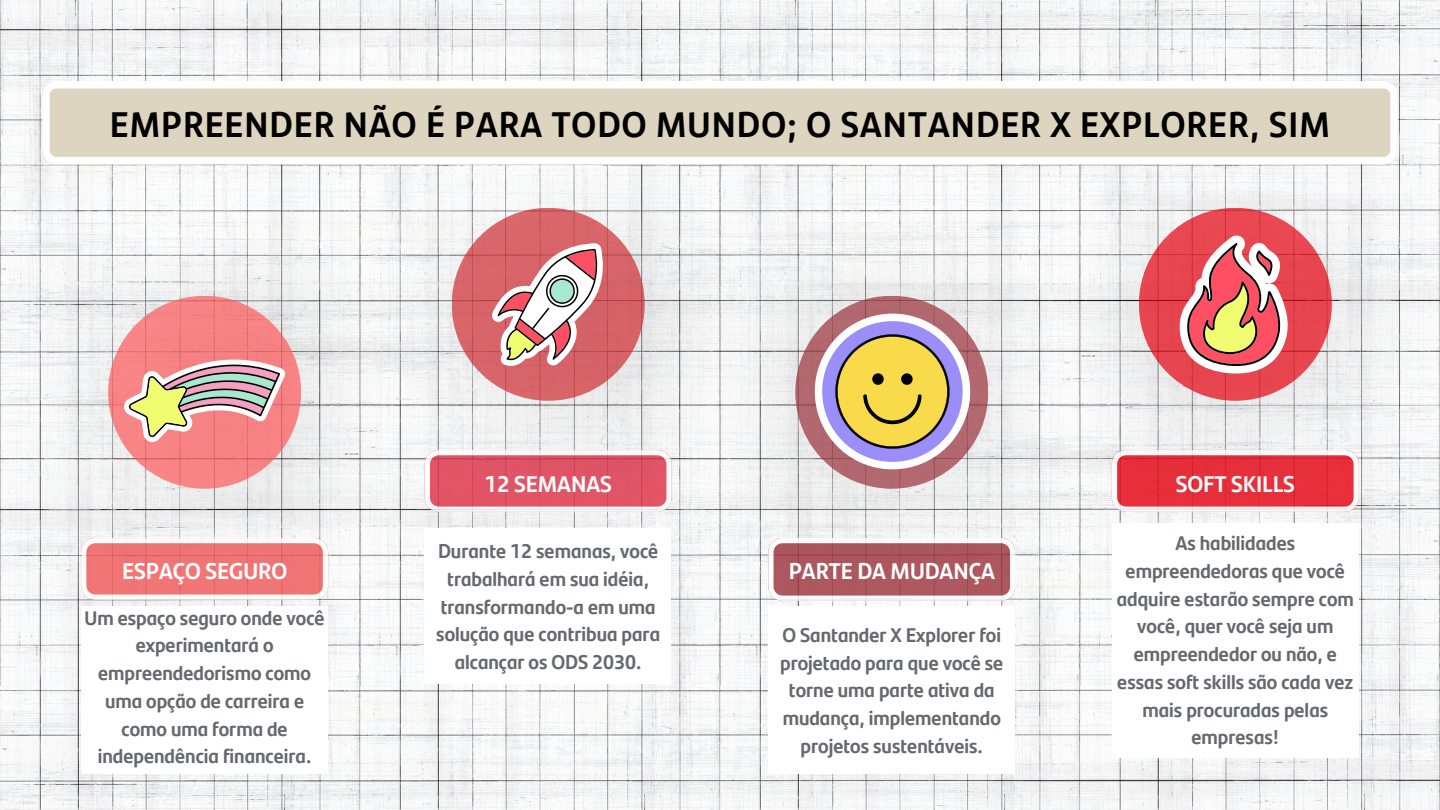
<style>
.page{position:relative;width:1440px;height:810px;background:#fff}
.page>*{position:absolute;margin:0;border:0;box-sizing:border-box;transform-origin:0 0}
.t1{font:700 36px "Santander Headline";letter-spacing:.03em;color:#000}
.t2{font:700 23px "Santander Headline";color:#fff}
.t3{font:700 23px "Santander Headline";color:#fdfdfd}
.t4{font:700 20px/27.8px "Santander Headline";color:#63696f;text-align:center}
</style>
<div class="page">
<img style="left:0;top:0;width:1440px;height:810px">
<svg style="left:81px;top:563px;width:247px;height:37px;background:#f28c8c"></svg>
<svg style="left:425px;top:493px;width:247px;height:19px"></svg>
<svg style="left:1112px;top:493px;width:247px;height:19px"></svg>
<svg style="left:768px;top:563px;width:247px;height:38px;background:#ba737a"></svg>
<img style="left:58px;top:239px;width:324px;height:324px">
<img style="left:720px;top:239px;width:324px;height:324px">
<img style="left:410px;top:169px;width:324px;height:324px">
<img style="left:1072px;top:169px;width:324px;height:324px">
<svg style="left:108px;top:296px;width:193px;height:193px;background:#f58283"></svg>
<svg style="left:452px;top:208px;width:193px;height:193px;background:#d56368"></svg>
<svg style="left:1139px;top:208px;width:193px;height:193px;background:#e5454f"></svg>
<svg style="left:795px;top:296px;width:193px;height:193px;background:#b1686f"></svg>
<svg style="left:42px;top:81px;width:1356px;height:83px"></svg>
<svg style="left:815px;top:314px;width:155px;height:155px;background:#c9ad91"></svg>
<svg style="left:491px;top:243px;width:114px;height:123px"></svg>
<svg style="left:1178px;top:235px;width:113px;height:139px"></svg>
<svg style="left:124px;top:360px;width:161px;height:82px;background:#d7a496"></svg>
<div style="left:81px;top:606px;width:247px;height:168px;background:#fff"></div>
<div style="left:425px;top:528px;width:246px;height:156px;background:#fff"></div>
<div style="left:1112px;top:523px;width:247px;height:235px;background:#fff"></div>
<div style="left:769px;top:606px;width:246px;height:168px;background:#fff"></div>
<h1 class="t1" style="left:110px;top:97px;width:1222px">EMPREENDER NÃO É PARA TODO MUNDO; O SANTANDER X EXPLORER, SIM</h1>
<p class="t2" style="left:122px;top:553px;width:166px">ESPAÇO SEGURO</p>
<p class="t4" style="left:85px;top:602px;width:242px">Um espaço seguro onde você experimentará o empreendedorismo como uma opção de carreira e como uma forma de independência financeira.</p>
<p class="t3" style="left:484px;top:465px;width:129px">12 SEMANAS</p>
<p class="t4" style="left:436px;top:536px;width:225px">Durante 12 semanas, você trabalhará em sua idéia, transformando-a em uma solução que contribua para alcançar os ODS 2030.</p>
<p class="t2" style="left:789px;top:553px;width:208px">PARTE DA MUDANÇA</p>
<p class="t4" style="left:780px;top:620px;width:225px">O Santander X Explorer foi projetado para que você se torne uma parte ativa da mudança, implementando projetos sustentáveis.</p>
<p class="t3" style="left:1176px;top:465px;width:121px">SOFT SKILLS</p>
<p class="t4" style="left:1117px;top:528px;width:239px">As habilidades empreendedoras que você adquire estarão sempre com você, quer você seja um empreendedor ou não, e essas soft skills são cada vez mais procuradas pelas empresas!</p>
</div>
